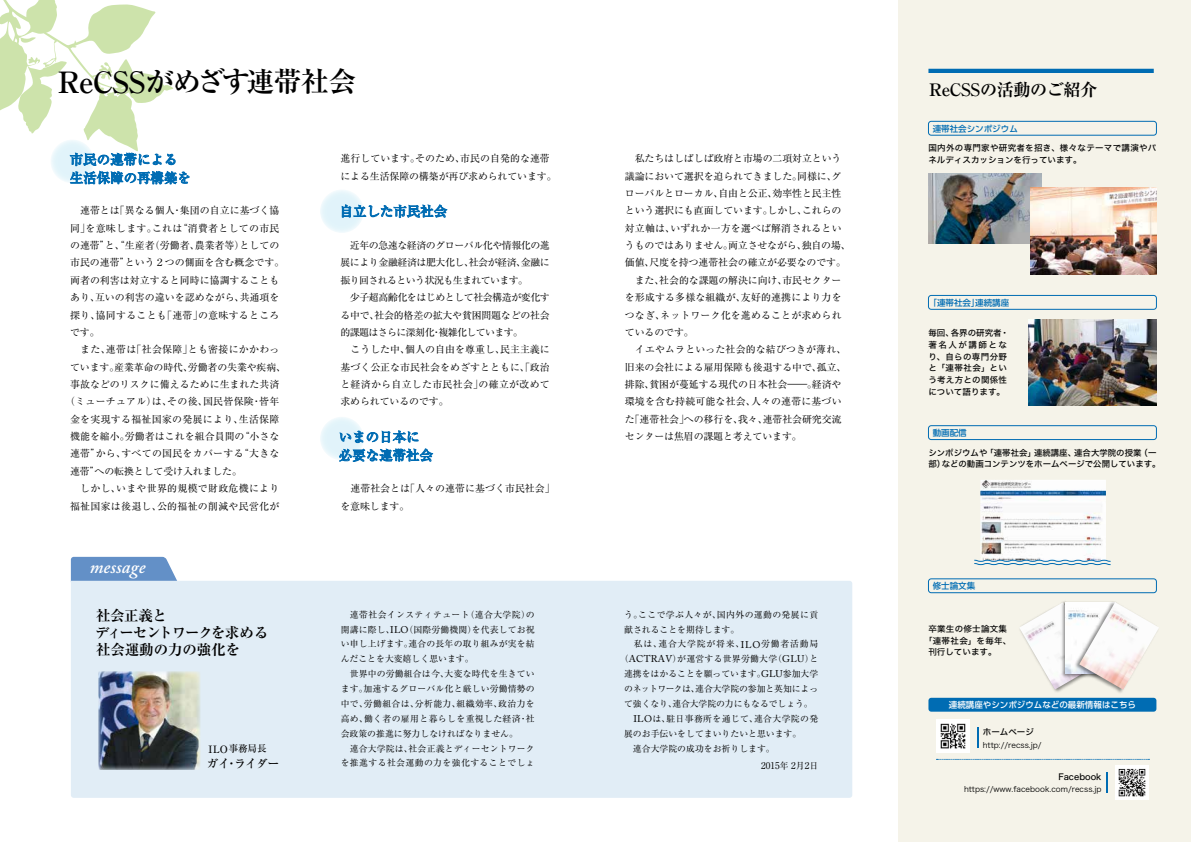
<style>
.page{position:relative;width:1191px;height:842px;background:#fff}
.page>*{position:absolute;margin:0;border:0;box-sizing:border-box;transform-origin:0 0}
.t1{font:700 27.9px "Ryumin Pro";letter-spacing:-.03em;color:#000}
.t2{font:italic 600 18.4px "Adobe Caslon Pro";color:#fff}
.t3{font:700 17.1px "Ryumin Pro";letter-spacing:-.025em;color:#000}
.t4{font:700 14.5px/16.9px "Ryumin Pro";letter-spacing:-.025em;color:#000}
.t5{font:500 13.5px/18.4px "Ryumin Pro";color:#006cb3}
.t6{font:500 12.1px "Ryumin Pro";letter-spacing:-.075em;color:#000}
.t7{font:9.9px/17.4px "Ryumin Pro";letter-spacing:.005em;color:#000}
.t8{font:9.9px/17.4px "Ryumin Pro";letter-spacing:-.04em;color:#000}
.t9{font:9.9px "Ryumin Pro";letter-spacing:.03em;color:#000}
.t10{font:9.9px "Ryumin Pro";letter-spacing:.025em;color:#000}
.t11{font:500 9.6px "Ryumin Pro";color:#000}
.t12{font:9.3px "Ryumin Pro";color:#000}
.t13{font:8.9px/14.9px "Ryumin Pro";letter-spacing:.02em;color:#000}
.t14{font:8.9px "Ryumin Pro";color:#000}
.t15{font:8.9px "Ryumin Pro";letter-spacing:-.01em;color:#000}
.t16{font:8.9px/14.9px "Ryumin Pro";letter-spacing:.045em;color:#000}
.t17{font:8.9px "Ryumin Pro";letter-spacing:.04em;color:#000}
.t18{font:8.9px "Ryumin Pro";letter-spacing:.09em;color:#000}
.t19{font:8.5px/11.7px "Hira Kaku Std N W5";color:#000}
.t20{font:8.5px/11.7px "Hira Kaku Std N W5";letter-spacing:.03em;color:#000}
.t21{font:8.5px/11.7px "Hira Kaku Std N W5";letter-spacing:.035em;color:#000}
.t22{font:500 8.5px "UD Shin Go Pro";color:#006cb3}
.t23{font:500 8.5px "UD Shin Go Pro";color:#fff}
.t24{font:8.5px "Hira Kaku Std W5";color:#000}
.t25{font:7.8px "Hira Kaku Std N W3";color:#000}
.s1{font-size:29.3px}
.s2{font-size:10.1px}
.s3{font-family:"Adobe Caslon Pro";font-size:9.7px}
.s4{font-size:8.9px}
</style>
<div class="page">
<svg style="left:71px;top:557px;width:107px;height:24px;background:#6e97ca"></svg>
<div style="left:898px;top:0;width:293px;height:842px;background:#f5f3e9"></div>
<div style="left:71px;top:581px;width:781px;height:217px;background:#e1edf6"></div>
<img style="left:99px;top:671px;width:102px;height:99px">
<svg style="left:0;top:0;width:189px;height:184px"></svg>
<svg style="left:320px;top:189px;width:44px;height:44px"></svg>
<svg style="left:342px;top:204px;width:105px;height:14px"></svg>
<svg style="left:320px;top:417px;width:44px;height:43px"></svg>
<svg style="left:340px;top:430px;width:78px;height:13px"></svg>
<svg style="left:339px;top:449px;width:94px;height:13px"></svg>
<hr style="left:928px;top:69px;width:225px;height:4px;background:#006cb3">
<div style="left:928px;top:121px;width:228px;height:15px;border:1px solid #006cb3;border-radius:3px"></div>
<img style="left:928px;top:174px;width:113px;height:69px">
<img style="left:1030px;top:187px;width:126px;height:88px">
<div style="left:928px;top:295px;width:228px;height:15px;border:1px solid #006cb3;border-radius:3px"></div>
<img style="left:1028px;top:319px;width:128px;height:86px">
<svg style="left:977px;top:728px;width:1px;height:20px"></svg>
<hr style="left:1105px;top:772px;width:2px;height:21px;background:#006cb3">
<div style="left:928px;top:698px;width:228px;height:14px;background:#006cb3;border-radius:3px"></div>
<img style="left:1115px;top:766px;width:33px;height:33px">
<img style="left:936px;top:720px;width:33px;height:33px">
<div style="left:928px;top:425px;width:228px;height:15px;border:1px solid #006cb3;border-radius:3px"></div>
<div style="left:928px;top:578px;width:228px;height:15px;border:1px solid #006cb3;border-radius:3px"></div>
<img style="left:1020px;top:605px;width:52px;height:84px">
<img style="left:1059px;top:601px;width:13px;height:79px">
<img style="left:1065px;top:602px;width:7px;height:72px">
<img style="left:1072px;top:601px;width:51px;height:92px">
<img style="left:1079px;top:602px;width:80px;height:88px">
<svg style="left:936px;top:759px;width:213px;height:1px"></svg>
<img style="left:980px;top:480px;width:126px;height:80px">
<svg style="left:974px;top:560px;width:137px;height:5px"></svg>
<h1 class="t1" style="left:58px;top:60px;width:300px"><span class="s1">ReCSS</span>がめざす連帯社会</h1>
<h3 class="t5" style="left:70px;top:149px;width:123px">市民の連帯による生活保障の再構築を</h3>
<p class="t7" style="left:70px;top:201px;width:211px">　連帯とは「異なる個人・集団の自立に基づく協</p>
<p class="t9" style="left:70px;top:220px;width:211px">同」を意味します。これは“消費者としての市民</p>
<p class="t7" style="left:70px;top:236px;width:211px">の連帯”と、“生産者（労働者、農業者等）としての</p>
<p class="t7" style="left:70px;top:253px;width:216px">市民の連帯”という２つの側面を含む概念です。</p>
<p class="t7" style="left:70px;top:271px;width:211px">両者の利害は対立すると同時に協調することも</p>
<p class="t7" style="left:70px;top:288px;width:211px">あり、互いの利害の違いを認めながら、共通項を</p>
<p class="t9" style="left:70px;top:307px;width:211px">探り、協同することも「連帯」の意味するところ</p>
<p class="t7" style="left:70px;top:323px;width:31px">です。</p>
<p class="t9" style="left:70px;top:342px;width:211px">　また、連帯は「社会保障」とも密接にかかわっ</p>
<p class="t7" style="left:70px;top:357px;width:218px">ています。産業革命の時代、労働者の失業や疾病、</p>
<p class="t7" style="left:70px;top:375px;width:211px">事故などのリスクに備えるために生まれた共済</p>
<p class="t10" style="left:65px;top:394px;width:216px">（ミューチュアル）は、その後、国民皆保険・皆年</p>
<p class="t9" style="left:70px;top:411px;width:211px">金を実現する福祉国家の発展により、生活保障</p>
<p class="t7" style="left:70px;top:427px;width:211px">機能を縮小。労働者はこれを組合員間の“小さな</p>
<p class="t9" style="left:70px;top:446px;width:211px">連帯”から、すべての国民をカバーする“大きな</p>
<p class="t7" style="left:70px;top:462px;width:173px">連帯”への転換として受け入れました。</p>
<p class="t9" style="left:70px;top:481px;width:211px">　しかし、いまや世界的規模で財政危機により</p>
<p class="t9" style="left:70px;top:498px;width:211px">福祉国家は後退し、公的福祉の削減や民営化が</p>
<h2 class="t2" style="left:90px;top:556px;width:57px">message</h2>
<p class="t7" style="left:340px;top:149px;width:218px">進行しています。そのため、市民の自発的な連帯による生活保障の構築が再び求められています。</p>
<h3 class="t5" style="left:339px;top:201px;width:109px">自立した市民社会</h3>
<p class="t8" style="left:340px;top:236px;width:211px">　近年の急速な経済のグローバル化や情報化の進展により金融経済は肥大化し、社会が経済、金融に振り回されるという状況も生まれています。<br>　少子超高齢化をはじめとして社会構造が変化する中で、社会的格差の拡大や貧困問題などの社会的課題はさらに深刻化・複雑化しています。<br>　こうした中、個人の自由を尊重し、民主主義に基づく公正な市民社会をめざすとともに、「政治と経済から自立した市民社会」の確立が改めて求められているのです。</p>
<h3 class="t5" style="left:339px;top:427px;width:96px">いまの日本に必要な連帯社会</h3>
<p class="t7" style="left:340px;top:479px;width:216px">　連帯社会とは「人々の連帯に基づく市民社会」を意味します。</p>
<p class="t7" style="left:625px;top:149px;width:227px">　私たちはしばしば政府と市場の二項対立という議論において選択を迫られてきました。同様に、グローバルとローカル、自由と公正、効率性と民主性という選択にも直面しています。しかし、これらの対立軸は、いずれか一方を選べば解消されるというものではありません。両立させながら、独自の場、価値、尺度を持つ連帯社会の確立が必要なのです。　また、社会的な課題の解決に向け、市民セクターを形成する多様な組織が、友好的連携により力をつなぎ、ネットワーク化を進めることが求められているのです。<br>　イエやムラといった社会的な結びつきが薄れ、旧来の会社による雇用保障も後退する中で、孤立、排除、貧困が蔓延する現代の日本社会―。経済や環境を含む持続可能な社会、人々の連帯に基づいた「連帯社会」への移行を、我々、連帯社会研究交流センターは焦眉の課題と考えています。</p>
<h3 class="t4" style="left:95px;top:606px;width:175px">社会正義と<br>ディーセントワークを求める社会運動の力の強化を</h3>
<p class="t11" style="left:209px;top:741px;width:59px"><span class="s2">ILO</span>事務局長</p>
<p class="t6" style="left:206px;top:754px;width:75px">ガイ・ライダー</p>
<p class="t13" style="left:341px;top:606px;width:196px">　連帯社会インスティテュート（連合大学院）の開講に際し、<span class="s3">ILO</span>（国際労働機関）を代表してお祝い申し上げます。連合の長年の取り組みが実を結んだことを大変嬉しく思います。<br>　世界中の労働組合は今、大変な時代を生きています。加速するグローバル化と厳しい労働情勢の中で、労働組合は、分析能力、組織効率、政治力を高め、働く者の雇用と暮らしを重視した経済・社会政策の推進に努力しなければなりません。<br>　連合大学院は、社会正義とディーセントワークを推進する社会運動の力を強化することでしょ</p>
<p class="t16" style="left:624px;top:606px;width:196px">う。ここで学ぶ人々が、国内外の運動の発展に貢献されることを期待します。</p>
<p class="t18" style="left:634px;top:637px;width:186px">私は、連合大学院が将来、<span class="s3">ILO</span>労働者活動局</p>
<p class="t13" style="left:619px;top:651px;width:200px">（<span class="s3">ACTRAV</span>）が運営する世界労働大学（<span class="s3">GLU</span>）と</p>
<p class="t14" style="left:624px;top:667px;width:196px">連携をはかることを願っています。<span class="s3">GLU</span>参加大学</p>
<p class="t15" style="left:624px;top:682px;width:195px">のネットワークは、連合大学院の参加と英知によっ</p>
<p class="t15" style="left:624px;top:697px;width:190px">て強くなり、連合大学院の力にもなるでしょう。</p>
<p class="t17" style="left:633px;top:711px;width:186px"><span class="s3">ILO</span>は、駐日事務所を通じて、連合大学院の発</p>
<p class="t14" style="left:624px;top:726px;width:179px">展のお手伝いをしてまいりたいと思います。</p>
<p class="t14" style="left:624px;top:741px;width:152px">　連合大学院の成功をお祈りします。</p>
<p class="t12" style="left:761px;top:759px;width:58px">2015<span class="s4">年</span> 2<span class="s4">月</span>2<span class="s4">日</span></p>
<h3 class="t3" style="left:929px;top:76px;width:170px">ReCSSの活動のご紹介</h3>
<p class="t22" style="left:932px;top:121px;width:87px">連帯社会シンポジウム</p>
<p class="t21" style="left:928px;top:142px;width:229px">国内外の専門家や研究者を招き、様々なテーマで講演やパネルディスカッションを行っています。</p>
<p class="t22" style="left:928px;top:296px;width:91px">「連帯社会」連続講座　</p>
<p class="t20" style="left:928px;top:327px;width:82px">毎回、各界の研究者・著名人が講師となり、自らの専門分野と「連帯社会」という考え方との関係性について語ります。</p>
<p class="t22" style="left:932px;top:426px;width:36px">動画配信</p>
<p class="t19" style="left:928px;top:447px;width:234px">シンポジウムや「連帯社会」連続講座、連合大学院の授業（一部）などの動画コンテンツをホームページで公開しています。</p>
<p class="t22" style="left:932px;top:579px;width:44px">修士論文集</p>
<p class="t20" style="left:928px;top:623px;width:80px">卒業生の修士論文集</p>
<p class="t19" style="left:924px;top:635px;width:89px">「連帯社会」を毎年、</p>
<p class="t19" style="left:928px;top:646px;width:70px">刊行しています。</p>
<p class="t23" style="left:949px;top:698px;width:189px">連続講座やシンポジウムなどの最新情報はこちら</p>
<p class="t24" style="left:982px;top:725px;width:53px">ホームページ</p>
<p class="t25" style="left:982px;top:739px;width:68px">http://recss.jp/　</p>
<p class="t24" style="left:1058px;top:770px;width:45px">Facebook</p>
<p class="t25" style="left:964px;top:783px;width:139px">https://www.facebook.com/recss.jp</p>
</div>
